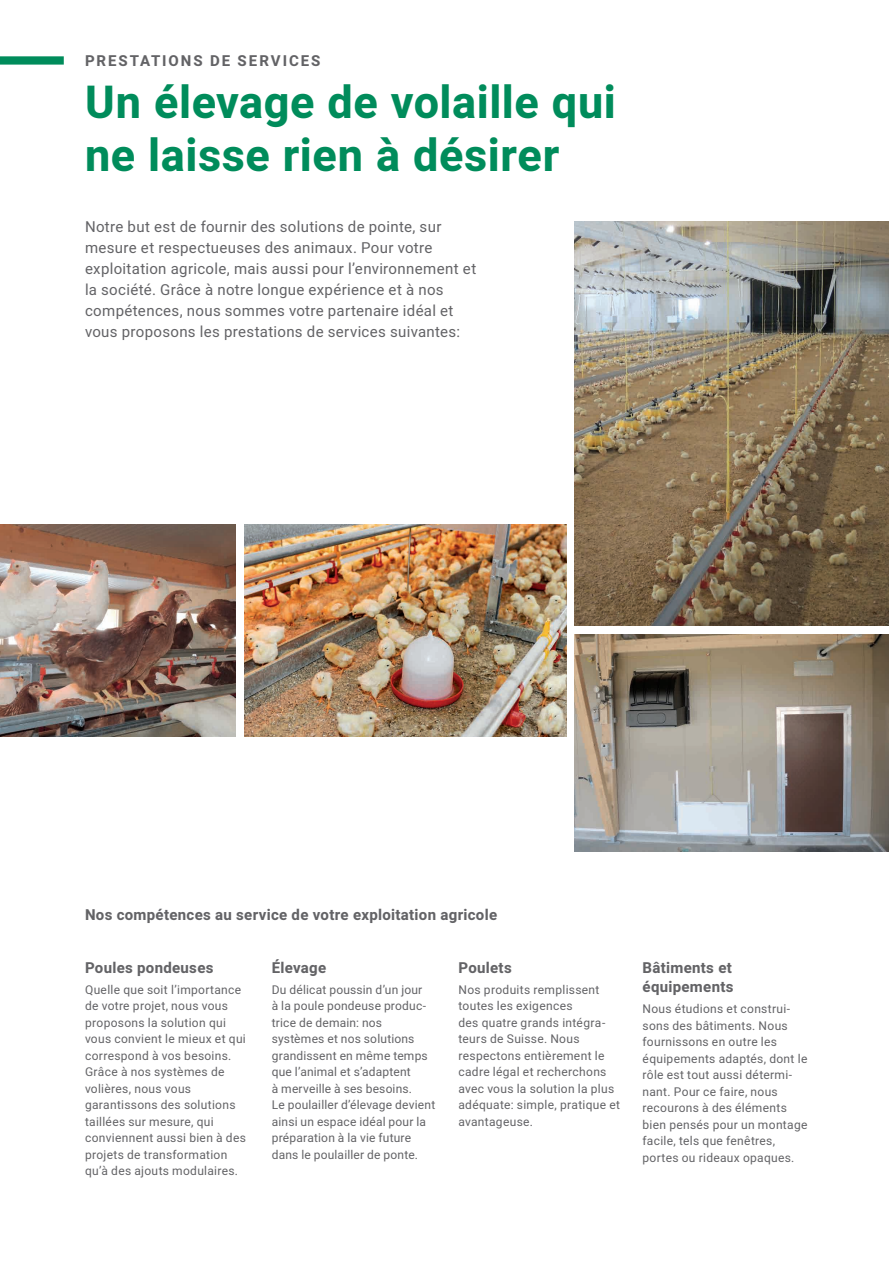
<style>
.page{position:relative;width:893px;height:1263px;background:#fff}
.page>*{position:absolute;margin:0;border:0;box-sizing:border-box;transform-origin:0 0}
.t1{font:700 45px/52.5px "Heebo";letter-spacing:.015em;color:#008c5b}
.t2{font:15px/21px "Heebo";letter-spacing:.02em;color:#636366}
.t3{font:700 15px/19.5px "Heebo";letter-spacing:.02em;color:#636366}
.t4{font:700 15px "Heebo";letter-spacing:.13em;color:#636366}
.t5{font:12px/16.5px "Heebo";letter-spacing:.025em;color:#636366}
</style>
<div class="page">
<div style="left:0;top:56px;width:64px;height:9px;background:#008c5b"></div>
<img style="left:575px;top:635px;width:314px;height:216px">
<img style="left:244px;top:524px;width:322px;height:213px">
<img style="left:0;top:524px;width:236px;height:213px">
<img style="left:575px;top:221px;width:314px;height:404px">
<p class="t4" style="left:85px;top:50px;width:237px">PRESTATIONS DE SERVICES</p>
<h1 class="t1" style="left:85px;top:77px;width:532px">Un élevage de volaille qui ne laisse rien à désirer</h1>
<p class="t2" style="left:85px;top:216px;width:393px">Notre but est de fournir des solutions de pointe, sur mesure et respectueuses des animaux. Pour votre exploitation agricole, mais aussi pour l’environnement et la société. Grâce à notre longue expérience et à nos compétences, nous sommes votre partenaire idéal et vous proposons les prestations de services suivantes:</p>
<p class="t3" style="left:85px;top:905px;width:414px">Nos compétences au service de votre exploitation agricole</p>
<p class="t3" style="left:85px;top:958px;width:130px">Poules pondeuses</p>
<p class="t5" style="left:85px;top:981px;width:162px">Quelle que soit l’importance de votre projet, nous vous proposons la solution qui vous convient le mieux et qui correspond à vos besoins.<br>Grâce à nos systèmes de volières, nous vous garantissons des solutions taillées sur mesure, qui conviennent aussi bien à des projets de transformation qu’à des ajouts modulaires.</p>
<p class="t3" style="left:272px;top:958px;width:56px">Élevage</p>
<p class="t5" style="left:272px;top:981px;width:165px">Du délicat poussin d’un jour<br>à la poule pondeuse produc&shy;trice de demain: nos systèmes et nos solutions grandissent en même temps que l’animal et s’adaptent<br>à merveille à ses besoins.<br>Le poulailler d’élevage devient ainsi un espace idéal pour la préparation à la vie future dans le poulailler de ponte.</p>
<p class="t3" style="left:458px;top:958px;width:55px">Poulets</p>
<p class="t5" style="left:458px;top:981px;width:163px">Nos produits remplissent toutes les exigences<br>des quatre grands intégra&shy;teurs de Suisse. Nous respectons entièrement le cadre légal et recherchons avec vous la solution la plus adéquate: simple, pratique et avantageuse.</p>
<p class="t3" style="left:643px;top:958px;width:92px">Bâtiments et équipements</p>
<p class="t5" style="left:643px;top:1000px;width:166px">Nous étudions et construi&shy;sons des bâtiments. Nous fournissons en outre les équipements adaptés, dont le rôle est tout aussi détermi&shy;nant. Pour ce faire, nous recourons à des éléments bien pensés pour un montage facile, tels que fenêtres, portes ou rideaux opaques.</p>
</div>
